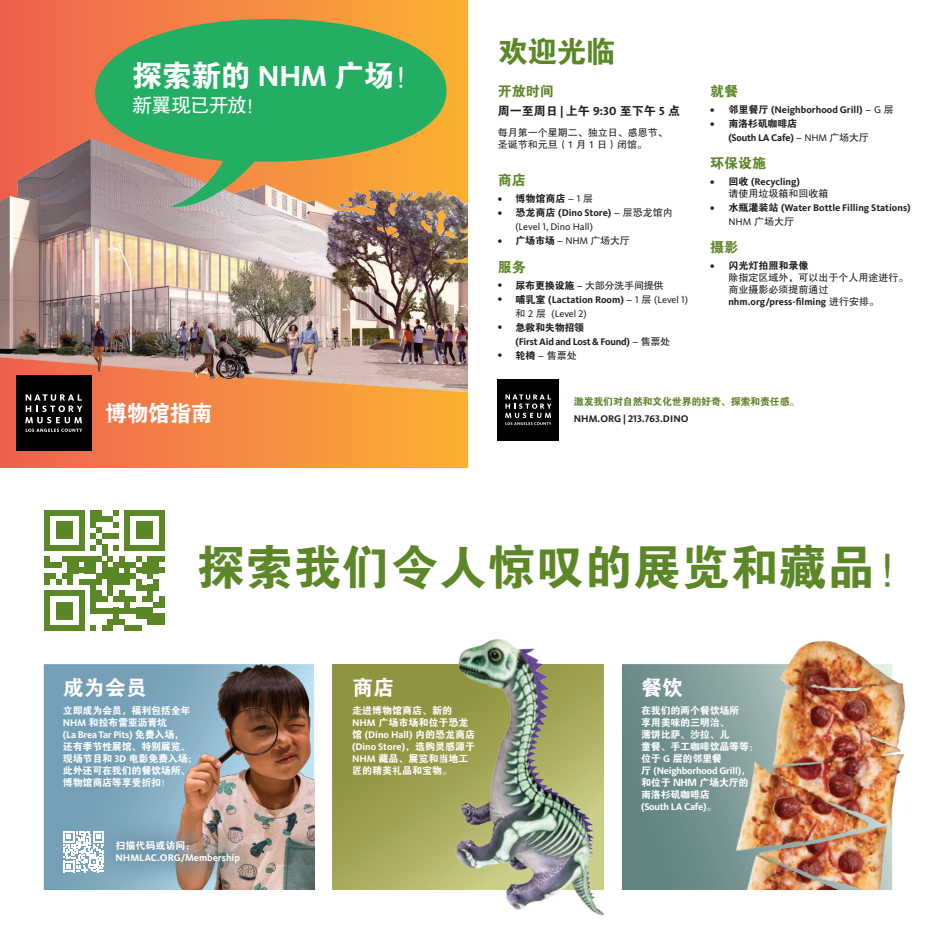
<style>
.page{position:relative;width:936px;height:936px;background:#fff}
.page>*{position:absolute;margin:0;border:0;box-sizing:border-box;transform-origin:0 0}
.t1{font:48px "FZDHTJW GB1 0";letter-spacing:.01em;color:#5c8727}
.t2{font:30px "FZDHTJW GB1 0";letter-spacing:-.02em;color:#fff}
.t3{font:30px "FZDHTJW GB1 0";color:#5c8727}
.t4{font:22.5px "FZDHTJW GB1 0";letter-spacing:-.02em;color:#fff;scale:.96 1}
.t5{font:21px "FZDHTJW GB1 0";color:#fff}
.t6{font:20px "FZHTJW GB1 0";letter-spacing:-.05em;color:#fff}
.t7{font:14px "FZDHTJW GB1 0";color:#5c8727}
.t8{font:12px "FZDHTJW GB1 0";color:#231f20}
.t9{font:10px/12px "FZDHTJW GB1 0";letter-spacing:-.02em;color:#fff}
.t10{font:700 10px/14px "Kievit OT";color:#231f20}
.t11{font:700 10px/14px "Kievit OT";letter-spacing:-.02em;color:#231f20}
.t12{font:10px/12px "FZHTJW GB1 0";color:#231f20}
.t13{font:10px/12px "FZDHTJW GB1 0";color:#fff}
.t14{font:10px/14px "Kievit OT";color:#231f20}
.t15{font:10px/16.5px "FZDHTJW GB1 0";letter-spacing:-.02em;color:#5c8727}
.t16{font:700 10px/12px "Kievit OT";color:#fff}
.s1{font-family:"Kievit OT";font-weight:700}
.s2{font-family:"FZDHTJW GB1 0";font-weight:400}
.s3{font-family:"FZHTJW GB1 0";font-weight:400}
.s4{font-weight:400}
.s5{font-family:"FZDHTJW GB1 0"}
.s6{font-family:"FZHTJW GB1 0"}
.s7{font-weight:700}
.s8{font-family:"Kievit OT";font-weight:700;color:#231f20}
</style>
<div class="page">
<svg style="left:671px;top:664px;width:61px;height:226px;background:#779493"></svg>
<div style="left:333px;top:664px;width:270px;height:226px;background:linear-gradient(to bottom,#898e39,#a4a556)"></div>
<svg style="left:44px;top:664px;width:124px;height:226px;background:#76a1b8"></svg>
<img style="left:168px;top:664px;width:146px;height:226px">
<img style="left:87px;top:812px;width:180px;height:78px">
<div style="left:45px;top:510px;width:5px;height:40px;background:#5c8727"></div>
<div style="left:45px;top:556px;width:5px;height:12px;background:#5c8727"></div>
<div style="left:45px;top:573px;width:5px;height:12px;background:#5c8727"></div>
<div style="left:45px;top:590px;width:5px;height:12px;background:#5c8727"></div>
<div style="left:45px;top:602px;width:5px;height:23px;background:#5c8727"></div>
<div style="left:56px;top:522px;width:6px;height:17px;background:#5c8727"></div>
<div style="left:56px;top:602px;width:6px;height:17px;background:#5c8727"></div>
<div style="left:62px;top:522px;width:5px;height:17px;background:#5c8727"></div>
<div style="left:62px;top:602px;width:5px;height:17px;background:#5c8727"></div>
<div style="left:67px;top:522px;width:6px;height:17px;background:#5c8727"></div>
<div style="left:67px;top:602px;width:6px;height:17px;background:#5c8727"></div>
<svg style="left:50px;top:510px;width:29px;height:6px"></svg>
<svg style="left:50px;top:545px;width:29px;height:5px"></svg>
<div style="left:79px;top:510px;width:6px;height:40px;background:#5c8727"></div>
<div style="left:79px;top:590px;width:6px;height:12px;background:#5c8727"></div>
<div style="left:79px;top:602px;width:6px;height:23px;background:#5c8727"></div>
<svg style="left:50px;top:556px;width:40px;height:40px"></svg>
<div style="left:90px;top:556px;width:6px;height:17px;background:#5c8727"></div>
<div style="left:90px;top:579px;width:6px;height:23px;background:#5c8727"></div>
<div style="left:90px;top:602px;width:6px;height:11px;background:#5c8727"></div>
<svg style="left:45px;top:625px;width:51px;height:6px"></svg>
<div style="left:96px;top:573px;width:6px;height:12px;background:#5c8727"></div>
<div style="left:96px;top:590px;width:6px;height:12px;background:#5c8727"></div>
<div style="left:102px;top:545px;width:5px;height:11px;background:#5c8727"></div>
<div style="left:102px;top:562px;width:5px;height:17px;background:#5c8727"></div>
<svg style="left:102px;top:596px;width:5px;height:6px"></svg>
<svg style="left:96px;top:556px;width:17px;height:6px"></svg>
<div style="left:107px;top:568px;width:6px;height:28px;background:#5c8727"></div>
<svg style="left:96px;top:608px;width:17px;height:5px"></svg>
<svg style="left:102px;top:619px;width:11px;height:12px"></svg>
<svg style="left:90px;top:510px;width:29px;height:40px"></svg>
<div style="left:113px;top:562px;width:6px;height:23px;background:#5c8727"></div>
<svg style="left:113px;top:596px;width:6px;height:6px"></svg>
<div style="left:113px;top:608px;width:6px;height:17px;background:#5c8727"></div>
<div style="left:119px;top:556px;width:6px;height:12px;background:#5c8727"></div>
<div style="left:119px;top:573px;width:6px;height:12px;background:#5c8727"></div>
<div style="left:119px;top:590px;width:6px;height:12px;background:#5c8727"></div>
<div style="left:125px;top:510px;width:5px;height:40px;background:#5c8727"></div>
<div style="left:125px;top:562px;width:5px;height:23px;background:#5c8727"></div>
<div style="left:125px;top:602px;width:5px;height:11px;background:#5c8727"></div>
<svg style="left:125px;top:596px;width:11px;height:6px"></svg>
<svg style="left:119px;top:608px;width:17px;height:5px"></svg>
<div style="left:136px;top:522px;width:6px;height:17px;background:#5c8727"></div>
<svg style="left:130px;top:556px;width:12px;height:23px"></svg>
<div style="left:136px;top:579px;width:6px;height:11px;background:#5c8727"></div>
<div style="left:136px;top:608px;width:6px;height:11px;background:#5c8727"></div>
<svg style="left:119px;top:619px;width:23px;height:12px"></svg>
<div style="left:142px;top:522px;width:6px;height:17px;background:#5c8727"></div>
<div style="left:142px;top:562px;width:6px;height:11px;background:#5c8727"></div>
<svg style="left:142px;top:585px;width:6px;height:5px"></svg>
<div style="left:142px;top:608px;width:6px;height:11px;background:#5c8727"></div>
<div style="left:148px;top:522px;width:5px;height:17px;background:#5c8727"></div>
<div style="left:148px;top:556px;width:5px;height:23px;background:#5c8727"></div>
<div style="left:148px;top:585px;width:5px;height:17px;background:#5c8727"></div>
<div style="left:148px;top:608px;width:5px;height:17px;background:#5c8727"></div>
<svg style="left:130px;top:510px;width:29px;height:6px"></svg>
<svg style="left:130px;top:545px;width:29px;height:5px"></svg>
<div style="left:153px;top:556px;width:6px;height:17px;background:#5c8727"></div>
<div style="left:153px;top:579px;width:6px;height:11px;background:#5c8727"></div>
<div style="left:153px;top:613px;width:6px;height:12px;background:#5c8727"></div>
<div style="left:159px;top:510px;width:6px;height:40px;background:#5c8727"></div>
<svg style="left:159px;top:556px;width:6px;height:6px"></svg>
<svg style="left:159px;top:568px;width:6px;height:5px"></svg>
<svg style="left:142px;top:596px;width:23px;height:12px"></svg>
<div style="left:159px;top:613px;width:6px;height:12px;background:#5c8727"></div>
<img style="left:365px;top:639px;width:306px;height:277px">
<svg style="left:63px;top:831px;width:41px;height:41px"></svg>
<img style="left:732px;top:640px;width:174px;height:250px">
<div style="left:498px;top:379px;width:61px;height:61px;background:#000"></div>
<svg style="left:505px;top:394px;width:46px;height:31px"></svg>
<img style="left:0;top:0;width:468px;height:468px">
<div style="left:16px;top:376px;width:76px;height:75px;background:#000"></div>
<svg style="left:25px;top:394px;width:57px;height:29px"></svg>
<svg style="left:26px;top:429px;width:56px;height:3px"></svg>
<svg style="left:95px;top:19px;width:352px;height:191px;background:#6ba462"></svg>
<p class="t2" style="left:132px;top:59px;width:293px">探索新的 <span class="s1">NHM</span> 广场！</p>
<p class="t6" style="left:132px;top:94px;width:134px">新翼现已开放！</p>
<p class="t4" style="left:105px;top:401px;width:113px">博物馆指南</p>
<p class="t3" style="left:498px;top:35px;width:120px">欢迎光临</p>
<p class="t7" style="left:498px;top:83px;width:57px">开放时间</p>
<p class="t8" style="left:498px;top:104px;width:184px">周一至周日 <span class="s1">|</span> 上午 <span class="s1">9:30</span> 至下午 <span class="s1">5</span> 点</p>
<p class="t12" style="left:498px;top:126px;width:171px">每月第一个星期二、独立日、感恩节、圣诞节和元旦（1 月 1 日）闭馆。</p>
<p class="t7" style="left:710px;top:84px;width:29px">就餐</p>
<p class="t10" style="left:710px;top:102px;width:6px">• •</p>
<p class="t7" style="left:710px;top:156px;width:57px">环保设施</p>
<p class="t10" style="left:710px;top:174px;width:6px">•</p>
<p class="t10" style="left:710px;top:200px;width:6px">•</p>
<p class="t10" style="left:728px;top:102px;width:167px"><span class="s2">邻里餐厅</span> (Neighborhood Grill) <span class="s3">-</span> <span class="s4">G</span> <span class="s3">层</span><span class="s2">南洛杉矶咖啡店<br></span>(South LA Cafe) <span class="s3">-</span> <span class="s4">NHM</span> <span class="s3">广场大厅</span></p>
<p class="t10" style="left:728px;top:176px;width:101px;line-height:12px"><span class="s2">回收</span> (Recycling)<br><span class="s3">请使用垃圾箱和回收箱</span></p>
<p class="t10" style="left:728px;top:201px;width:184px"><span class="s2">水瓶灌装站</span> (Water Bottle Filling Stations)<br><span class="s4">NHM</span> <span class="s3">广场大厅</span></p>
<p class="t12" style="left:728px;top:260px;width:181px"><span class="s5">闪光灯拍照和录像<br></span>除指定区域外，可以出于个人用途进行。商业摄影必须提前通过<span class="s1">nhm.org/press-filming</span> 进行安排。</p>
<p class="t7" style="left:498px;top:173px;width:29px">商店</p>
<p class="t10" style="left:498px;top:191px;width:6px">• •</p>
<p class="t10" style="left:498px;top:233px;width:6px">•</p>
<p class="t14" style="left:515px;top:191px;width:159px"><span class="s5">博物馆商店</span> <span class="s6">-</span> 1 <span class="s6">层<br></span><span class="s5">恐龙商店</span> <span class="s7">(Dino Store)</span> <span class="s6">- 层恐龙馆内</span>(Level 1, Dino Hall)<br><span class="s5">广场市场</span> <span class="s6">-</span> NHM <span class="s6">广场大厅</span></p>
<p class="t11" style="left:515px;top:279px;width:174px"><span class="s2">尿布更换设施</span> <span class="s3">- 大部分洗手间提供<br></span><span class="s2">哺乳室</span> (Lactation Room) <span class="s3">-</span> <span class="s4">1</span> <span class="s3">层</span> <span class="s4">(Level 1)</span><span class="s3">和</span> <span class="s4">2</span> <span class="s3">层</span> <span class="s4">(Level 2)<br></span><span class="s2">急救和失物招领<br></span>(First Aid and Lost &amp; Found) <span class="s3">- 售票处<br></span><span class="s2">轮椅</span> <span class="s3">- 售票处</span></p>
<p class="t7" style="left:710px;top:240px;width:29px">摄影</p>
<p class="t7" style="left:498px;top:259px;width:29px">服务</p>
<p class="t10" style="left:710px;top:259px;width:6px">•</p>
<p class="t10" style="left:498px;top:278px;width:6px">• •</p>
<p class="t10" style="left:498px;top:320px;width:6px">•</p>
<p class="t10" style="left:498px;top:348px;width:6px">•</p>
<p class="t15" style="left:574px;top:394px;width:227px">激发我们对自然和文化世界的好奇、探索和责任感。<br><span class="s8">NHM.ORG | 213.763.DINO</span></p>
<p class="t1" style="left:197px;top:541px;width:728px">探索我们令人惊叹的展览和藏品！</p>
<p class="t5" style="left:63px;top:676px;width:86px">成为会员</p>
<p class="t9" style="left:63px;top:705px;width:136px">立即成为会员，福利包括全年<br><span class="s1">NHM</span> 和拉布雷亚沥青坑<br><span class="s1">(La Brea Tar Pits)</span> 免费入场，<br>还有季节性展馆、特别展览、现场节目和 <span class="s1">3D</span> 电影免费入场；此外还可在我们的餐饮场所、博物馆商店等享受折扣！</p>
<p class="t5" style="left:352px;top:676px;width:43px">商店</p>
<p class="t13" style="left:352px;top:705px;width:125px">走进博物馆商店、新的<br><span class="s1">NHM</span> 广场市场和位于恐龙馆 <span class="s1">(Dino Hall)</span> 内的恐龙商店<span class="s1">(Dino Store)</span>，选购灵感源于<br><span class="s1">NHM</span> 藏品、展览和当地工匠的精美礼品和宝物。</p>
<p class="t5" style="left:641px;top:676px;width:43px">餐饮</p>
<p class="t9" style="left:641px;top:705px;width:119px">在我们的两个餐饮场所<br>享用美味的三明治、<br>薄饼比萨、沙拉、儿<br>童餐、手工咖啡饮品等等：位于 <span class="s1">G</span> 层的邻里餐<br>厅 <span class="s1">(Neighborhood Grill)</span>，和位于 NHM 广场大厅的南洛杉矶咖啡店<br><span class="s1">(South LA Cafe)</span>。</p>
<p class="t16" style="left:116px;top:840px;width:126px"><span class="s2">扫描代码或访问：<br></span>NHMLAC.ORG/Membership</p>
</div>
